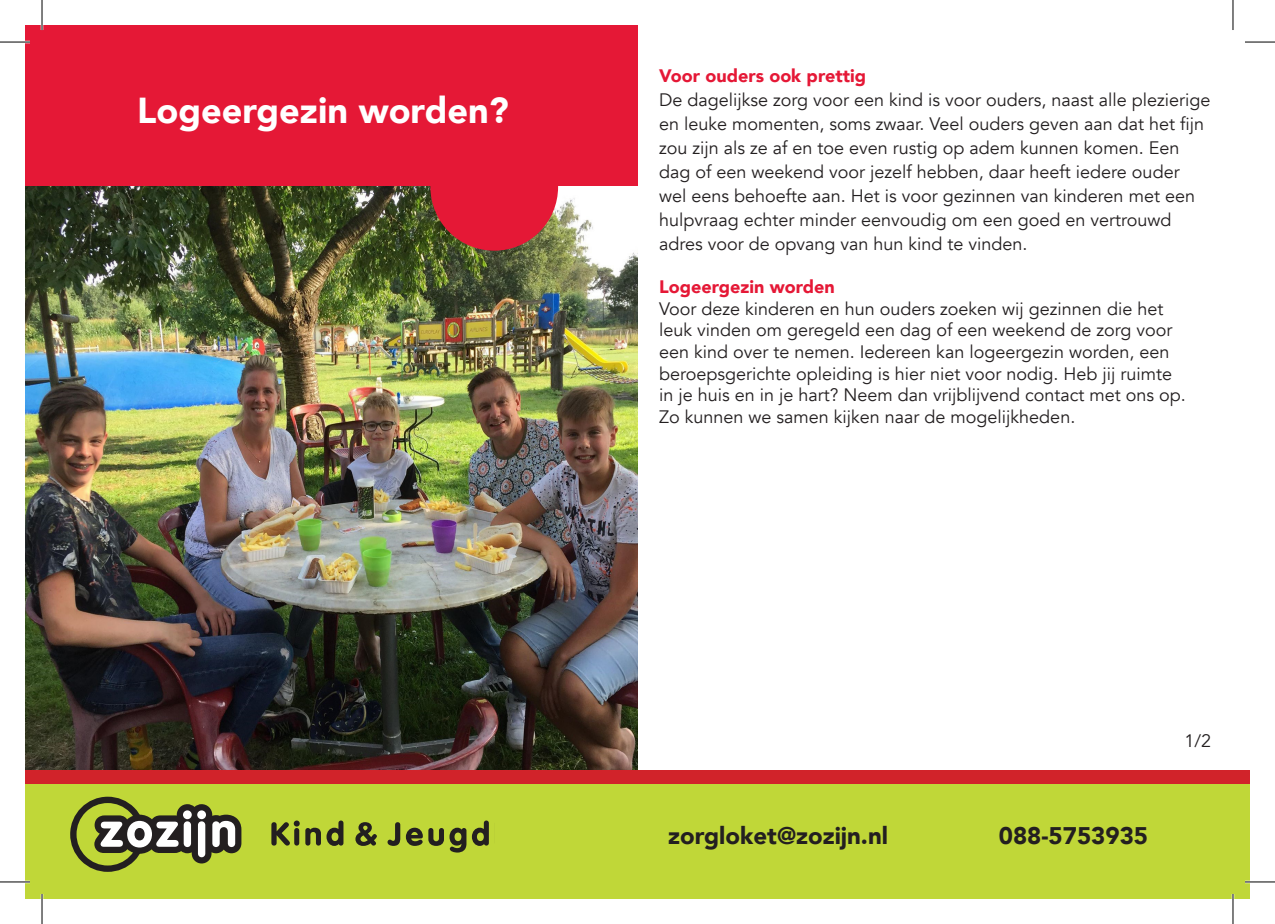
<style>
.page{position:relative;width:1275px;height:924px;background:#fff}
.page>*{position:absolute;margin:0;border:0;box-sizing:border-box;transform-origin:0 0}
.t1{font:900 36px "Avenir";color:#fff}
.t2{font:900 24px "Avenir";color:#231f20}
.t3{font:18px/24px "Avenir";color:#231f20}
.t4{font:900 18px "Avenir";color:#e51836}
</style>
<div class="page">
<div style="left:25px;top:783px;width:1225px;height:115px;background:#c0d738"></div>
<div style="left:25px;top:25px;width:612px;height:162px;background:#e51836"></div>
<img style="left:25px;top:187px;width:612px;height:583px">
<div style="left:25px;top:770px;width:1225px;height:13px;background:#d1232a"></div>
<div style="left:430px;top:123px;width:128px;height:127px;background:#e51836;border-radius:50%"></div>
<svg style="left:271px;top:820px;width:72px;height:25px"></svg>
<svg style="left:355px;top:822px;width:22px;height:23px"></svg>
<svg style="left:387px;top:822px;width:13px;height:23px"></svg>
<svg style="left:406px;top:827px;width:60px;height:25px"></svg>
<svg style="left:472px;top:820px;width:17px;height:25px"></svg>
<svg style="left:70px;top:796px;width:171px;height:75px"></svg>
<hr style="left:0;top:41px;width:30px;height:2px;background:#fff">
<hr style="left:0;top:880px;width:30px;height:2px;background:#fff">
<hr style="left:1245px;top:880px;width:30px;height:2px;background:#fff">
<hr style="left:41px;top:0;width:2px;height:30px;background:#fff">
<hr style="left:41px;top:893px;width:2px;height:30px;background:#fff">
<hr style="left:1231px;top:893px;width:3px;height:30px;background:#fff">
<hr style="left:0;top:42px;width:30px;height:1px;background:#000">
<hr style="left:1245px;top:42px;width:30px;height:1px;background:#000">
<hr style="left:0;top:881px;width:30px;height:1px;background:#000">
<hr style="left:1245px;top:881px;width:30px;height:1px;background:#000">
<hr style="left:42px;top:0;width:1px;height:30px;background:#000">
<hr style="left:42px;top:893px;width:1px;height:30px;background:#000">
<hr style="left:1232px;top:0;width:1px;height:30px;background:#000">
<hr style="left:1232px;top:893px;width:1px;height:30px;background:#000">
<p class="t1" style="left:137px;top:80px;width:373px">Logeergezin worden?</p>
<p class="t4" style="left:659px;top:60px;width:208px">Voor ouders ook prettig</p>
<p class="t3" style="left:659px;top:88px;width:553px">De dagelijkse zorg voor een kind is voor ouders, naast alle plezierige en leuke momenten, soms zwaar. Veel ouders geven aan dat het fijn zou zijn als ze af en toe even rustig op adem kunnen komen. Een dag of een weekend voor jezelf hebben, daar heeft iedere ouder wel eens behoefte aan. Het is voor gezinnen van kinderen met een hulpvraag echter minder eenvoudig om een goed en vertrouwd adres voor de opvang van hun kind te vinden.</p>
<p class="t4" style="left:659px;top:271px;width:177px">Logeergezin worden</p>
<p class="t3" style="left:659px;top:298px;width:515px;line-height:21.6px">Voor deze kinderen en hun ouders zoeken wij gezinnen die het leuk vinden om geregeld een dag of een weekend de zorg voor een kind over te nemen. Iedereen kan logeergezin worden, een beroepsgerichte opleiding is hier niet voor nodig. Heb jij ruimte</p>
<p class="t3" style="left:659px;top:384px;width:528px;line-height:21.6px">in je huis en in je hart? Neem dan vrijblijvend contact met ons op.<br>Zo kunnen we samen kijken naar de mogelijkheden.</p>
<p class="t2" style="left:668px;top:815px;width:221px">zorgloket@zozijn.nl</p>
<p class="t2" style="left:999px;top:815px;width:151px">088-5753935</p>
<p class="t3" style="left:1184px;top:728px;width:28px">1/2</p>
</div>
